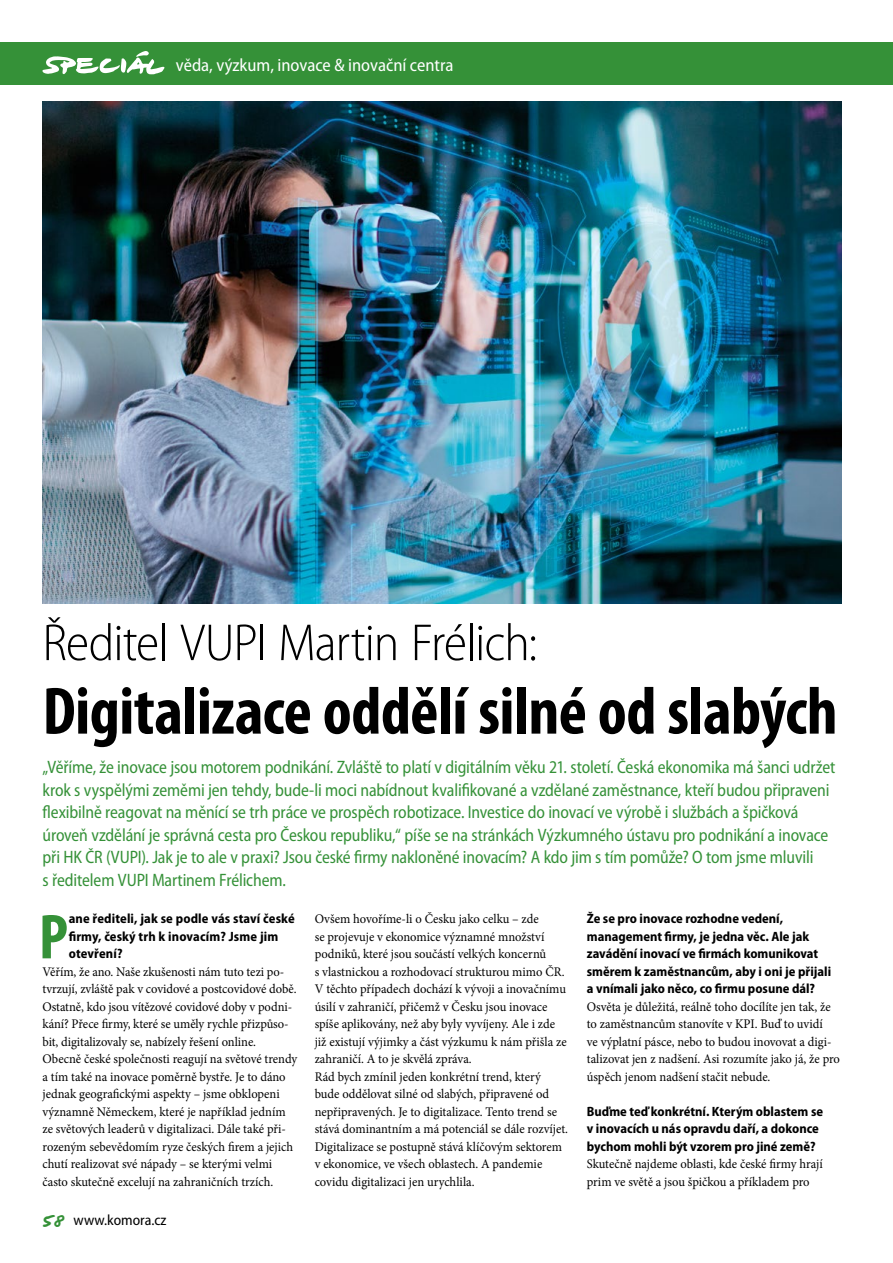
<style>
.page{position:relative;width:893px;height:1263px;background:#fff}
.page>*{position:absolute;margin:0;border:0;box-sizing:border-box;transform-origin:0 0}
.t1{font:700 condensed 67.5px "Myriad Pro";letter-spacing:-.01em;color:#000}
.t2{font:700 condensed 64.05px "Myriad Pro";color:#359138}
.t3{font:300 semi-condensed 52.5px "Myriad Pro";letter-spacing:-.02em;color:#000}
.t4{font:semi-condensed 18px/22.5px "Myriad Pro";letter-spacing:-.01em;color:#359138;scale:.95 1}
.t5{font:semi-condensed 18px "Myriad Pro";color:#fff}
.t6{font:semi-condensed 15px "Myriad Pro";color:#000}
.t7{font:700 semi-condensed 13.5px/17.4px "Myriad Pro";color:#000}
.t8{font:13.2px/17.5px "Minion Pro";color:#000;scale:.95 1}
.s1{font-family:"Komora Paginace";font-stretch:normal;font-size:19.5px;color:#359138}
</style>
<div class="page">
<div style="left:0;top:43px;width:893px;height:42px;background:#359138"></div>
<svg style="left:42px;top:51px;width:123px;height:23px"></svg>
<img style="left:43px;top:102px;width:799px;height:502px">
<h3 class="t5" style="left:176px;top:54px;width:279px">věda, výzkum, inovace &amp; inovační centra</h3>
<h3 class="t3" style="left:43px;top:611px;width:496px">Ředitel VUPI Martin Frélich:</h3>
<h1 class="t1" style="left:43px;top:669px;width:797px">Digitalizace oddělí silné od slabých</h1>
<p class="t4" style="left:43px;top:756px;width:836px">„Věříme, že inovace jsou motorem podnikání. Zvláště to platí v digitálním věku 21. století. Česká ekonomika má šanci udržet krok s vyspělými zeměmi jen tehdy, bude-li moci nabídnout kvalifikované a vzdělané zaměstnance, kteří budou připraveni flexibilně reagovat na měnící se trh práce ve prospěch robotizace. Investice do inovací ve výrobě i službách a špičková úroveň vzdělání je správná cesta pro Českou republiku,“ píše se na stránkách Výzkumného ústavu pro podnikání a inovace při HK ČR (VUPI). Jak je to ale v praxi? Jsou české firmy nakloněné inovacím? A kdo jim s tím pomůže? O tom jsme mluvili<br>s ředitelem VUPI Martinem Frélichem.</p>
<h2 class="t2" style="left:39px;top:897px;width:31px">P</h2>
<p class="t7" style="left:69px;top:910px;width:227px">ane řediteli, jak se podle vás staví české firmy, český trh k inovacím? Jsme jim otevření?</p>
<p class="t8" style="left:43px;top:963px;width:270px">Věřím, že ano. Naše zkušenosti nám tuto tezi po&shy;tvrzují, zvláště pak v covidové a postcovidové době.<br>Ostatně, kdo jsou vítězové covidové doby v podni&shy;kání? Přece firmy, které se uměly rychle přizpůso&shy;bit, digitalizovaly se, nabízely řešení online.<br>Obecně české společnosti reagují na světové trendy a tím také na inovace poměrně bystře. Je to dáno jednak geografickými aspekty – jsme obklopeni významně Německem, které je například jedním ze světových leaderů v digitalizaci. Dále také při&shy;rozeným sebevědomím ryze českých firem a jejich chutí realizovat své nápady – se kterými velmi často skutečně excelují na zahraničních trzích.</p>
<p class="t8" style="left:315px;top:910px;width:268px">Ovšem hovoříme-li o Česku jako celku – zde<br>se projevuje v ekonomice významné množství podniků, které jsou součástí velkých koncernů<br>s vlastnickou a rozhodovací strukturou mimo ČR.<br>V těchto případech dochází k vývoji a inovačnímu úsilí v zahraničí, přičemž v Česku jsou inovace spíše aplikovány, než aby byly vyvíjeny. Ale i zde již existují výjimky a část výzkumu k nám přišla ze zahraničí. A to je skvělá zpráva.<br>Rád bych zmínil jeden konkrétní trend, který bude oddělovat silné od slabých, připravené od nepřipravených. Je to digitalizace. Tento trend se stává dominantním a má potenciál se dále rozvíjet.<br>Digitalizace se postupně stává klíčovým sektorem v ekonomice, ve všech oblastech. A pandemie covidu digitalizaci jen urychlila.</p>
<p class="t7" style="left:587px;top:910px;width:246px">Že se pro inovace rozhodne vedení, management firmy, je jedna věc. Ale jak zavádění inovací ve firmách komunikovat směrem k zaměstnancům, aby i oni je přijali a vnímali jako něco, co firmu posune dál?</p>
<p class="t8" style="left:587px;top:998px;width:268px">Osvěta je důležitá, reálně toho docílíte jen tak, že to zaměstnancům stanovíte v KPI. Buď to uvidí<br>ve výplatní pásce, nebo to budou inovovat a digi&shy;talizovat jen z nadšení. Asi rozumíte jako já, že pro úspěch jenom nadšení stačit nebude.</p>
<p class="t7" style="left:587px;top:1102px;width:238px">Buďme teď konkrétní. Kterým oblastem se v inovacích u nás opravdu daří, a dokonce bychom mohli být vzorem pro jiné země?</p>
<p class="t8" style="left:587px;top:1155px;width:250px">Skutečně najdeme oblasti, kde české firmy hrají prim ve světě a jsou špičkou a příkladem pro</p>
<p class="t6" style="left:43px;top:1211px;width:125px"><span class="s1">58</span> www.komora.cz</p>
</div>
